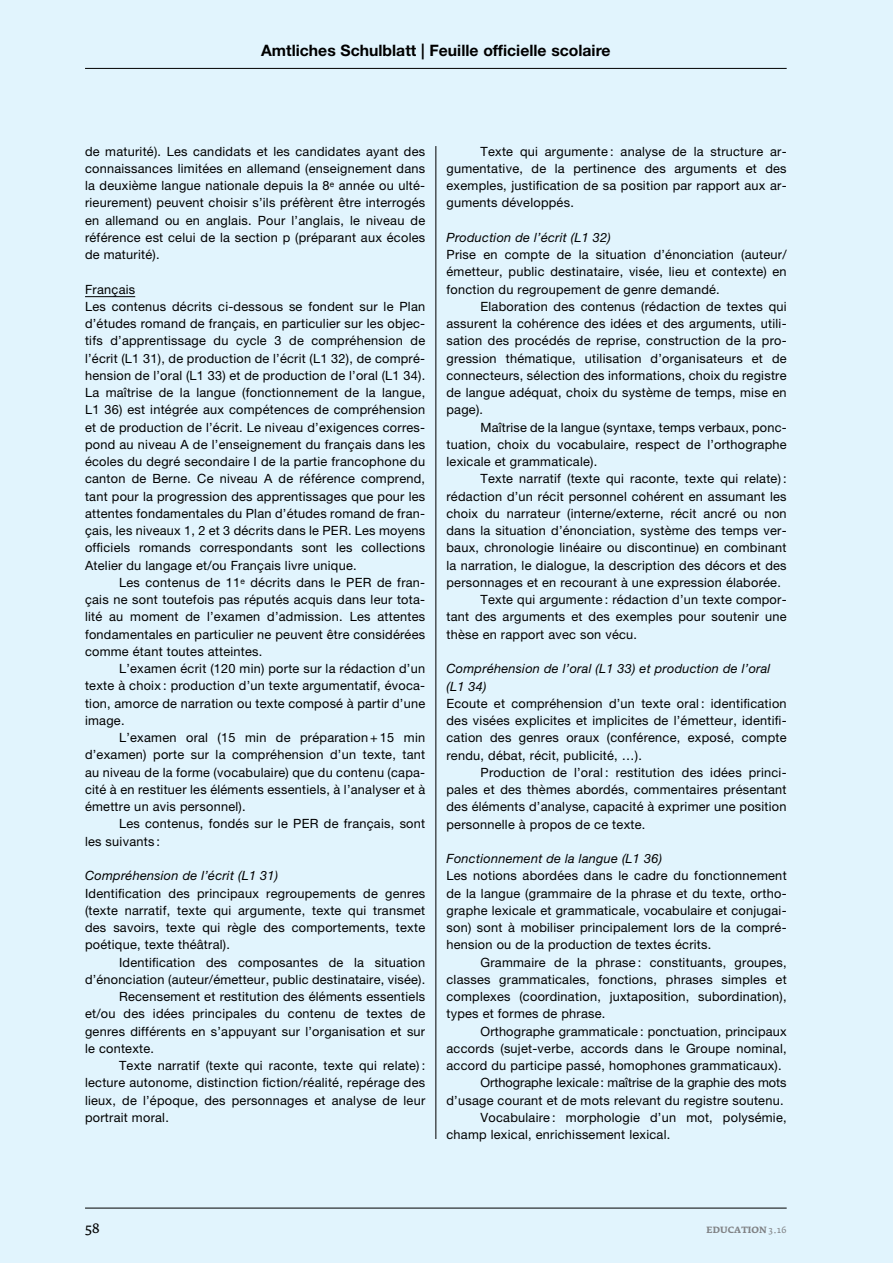
<style>
.page{position:relative;width:893px;height:1263px;background:#e1f4fd}
.page>*{position:absolute;margin:0;border:0;box-sizing:border-box;transform-origin:0 0}
.t1{font:700 15.75px "Helvetica Neue LT Std";color:#000}
.t2{font:13.5px "Fedra Serif A Std";color:#000}
.t3{font:12.75px/17.2px "Helvetica Neue LT Std";letter-spacing:.02em;color:#000;text-align:justify}
.t4{font:italic 12.75px/17.2px "Helvetica Neue LT Std";letter-spacing:.02em;color:#000}
.t5{font:12.75px "Helvetica Neue LT Std";color:#000}
.t6{font:700 9px "Fedra Serif A Std";letter-spacing:.015em;color:#808285}
.s1{font-weight:400}
</style>
<div class="page">
<hr style="left:85px;top:68px;width:702px;height:1px;background:#000">
<hr style="left:85px;top:1208px;width:702px;height:1px;background:#000">
<hr style="left:436px;top:146px;width:1px;height:993px;background:#000">
<hr style="left:85px;top:296px;width:50px;height:1px;background:#000">
<p class="t1" style="left:261px;top:41px;width:351px">Amtliches Schulblatt | Feuille officielle scolaire</p>
<p class="t3" style="left:85px;top:142px;width:342px">de maturité). Les candidats et les candidates ayant des connaissances limitées en allemand (enseignement dans la deuxième langue nationale depuis la 8<sup>e</sup> année ou ulté&shy;rieurement) peuvent choisir s’ils préfèrent être interrogés en allemand ou en anglais. Pour l’anglais, le niveau de référence est celui de la section p (préparant aux écoles de maturité).</p>
<p class="t3" style="left:85px;top:280px;width:342px;text-align:left">Français<br>Les contenus décrits ci-dessous se fondent sur le Plan d’études romand de français, en particulier sur les objec&shy;tifs d’apprentissage du cycle 3 de compréhension de l’écrit (L1 31), de production de l’écrit (L1 32), de compré&shy;hension de l’oral (L1 33) et de production de l’oral (L1 34).<br>La maîtrise de la langue (fonctionnement de la langue, L1 36) est intégrée aux compétences de compréhension et de production de l’écrit. Le niveau d’exigences corres&shy;pond au niveau A de l’enseignement du français dans les écoles du degré secondaire I de la partie francophone du canton de Berne. Ce niveau A de référence comprend, tant pour la progression des apprentissages que pour les attentes fondamentales du Plan d’études romand de fran&shy;çais, les niveaux 1, 2 et 3 décrits dans le PER. Les moyens officiels romands correspondants sont les collections Atelier du langage et/ou Français livre unique.</p>
<p class="t3" style="left:85px;top:574px;width:342px;text-indent:34px">Les contenus de 11<sup>e</sup> décrits dans le PER de fran&shy;çais ne sont toutefois pas réputés acquis dans leur tota&shy;lité au moment de l’examen d’admission. Les attentes fondamentales en particulier ne peuvent être considérées comme étant toutes atteintes.</p>
<p class="t3" style="left:85px;top:660px;width:342px;text-indent:34px">L’examen écrit (120 min) porte sur la rédaction d’un texte à choix : production d’un texte argumentatif, évoca&shy;tion, amorce de narration ou texte composé à partir d’une image.</p>
<p class="t3" style="left:85px;top:729px;width:342px;text-indent:34px">L’examen oral (15 min de préparation + 15 min d’examen) porte sur la compréhension d’un texte, tant au niveau de la forme (vocabulaire) que du contenu (capa&shy;cité à en restituer les éléments essentiels, à l’analyser et à émettre un avis personnel).</p>
<p class="t3" style="left:85px;top:815px;width:342px;text-indent:34px">Les contenus, fondés sur le PER de français, sont les suivants :</p>
<p class="t4" style="left:85px;top:867px;width:195px">Compréhension de l’écrit (L1 31)</p>
<p class="t3" style="left:85px;top:884px;width:342px">Identification des principaux regroupements de genres (texte narratif, texte qui argumente, texte qui transmet des savoirs, texte qui règle des comportements, texte poétique, texte théâtral).</p>
<p class="t3" style="left:119px;top:953px;width:308px">Identification des composantes de la situation</p>
<p class="t3" style="left:85px;top:970px;width:342px">d’énonciation (auteur/émetteur, public destinataire, visée).</p>
<p class="t3" style="left:119px;top:988px;width:308px">Recensement et restitution des éléments essentiels</p>
<p class="t3" style="left:85px;top:1005px;width:342px">et/ou des idées principales du contenu de textes de</p>
<p class="t3" style="left:85px;top:1022px;width:342px">genres différents en s’appuyant sur l’organisation et sur</p>
<p class="t3" style="left:85px;top:1039px;width:71px">le contexte.</p>
<p class="t3" style="left:119px;top:1057px;width:308px">Texte narratif (texte qui raconte, texte qui relate) :</p>
<p class="t3" style="left:85px;top:1074px;width:342px">lecture autonome, distinction fiction/réalité, repérage des</p>
<p class="t3" style="left:85px;top:1091px;width:342px">lieux, de l’époque, des personnages et analyse de leur</p>
<p class="t3" style="left:85px;top:1108px;width:85px">portrait moral.</p>
<p class="t3" style="left:446px;top:142px;width:342px;text-indent:34px">Texte qui argumente : analyse de la structure ar&shy;gumentative, de la pertinence des arguments et des exemples, justification de sa position par rapport aux ar&shy;guments développés.</p>
<p class="t4" style="left:446px;top:229px;width:166px">Production de l’écrit (L1 32)</p>
<p class="t3" style="left:446px;top:246px;width:342px">Prise en compte de la situation d’énonciation (auteur/ émetteur, public destinataire, visée, lieu et contexte) en fonction du regroupement de genre demandé.</p>
<p class="t3" style="left:446px;top:298px;width:342px;text-indent:34px">Elaboration des contenus (rédaction de textes qui assurent la cohérence des idées et des arguments, utili&shy;sation des procédés de reprise, construction de la pro&shy;gression thématique, utilisation d’organisateurs et de connecteurs, sélection des informations, choix du registre de langue adéquat, choix du système de temps, mise en page).</p>
<p class="t3" style="left:446px;top:418px;width:342px;text-indent:34px">Maîtrise de la langue (syntaxe, temps verbaux, ponc&shy;tuation, choix du vocabulaire, respect de l’orthographe lexicale et grammaticale).</p>
<p class="t3" style="left:480px;top:470px;width:308px">Texte narratif (texte qui raconte, texte qui relate) :</p>
<p class="t3" style="left:446px;top:487px;width:342px">rédaction d’un récit personnel cohérent en assumant les</p>
<p class="t3" style="left:446px;top:505px;width:342px">choix du narrateur (interne/externe, récit ancré ou non</p>
<p class="t3" style="left:446px;top:522px;width:342px">dans la situation d’énonciation, système des temps ver-</p>
<p class="t3" style="left:446px;top:539px;width:342px">baux, chronologie linéaire ou discontinue) en combinant</p>
<p class="t3" style="left:446px;top:556px;width:342px">la narration, le dialogue, la description des décors et des</p>
<p class="t3" style="left:446px;top:574px;width:336px">personnages et en recourant à une expression élaborée.</p>
<p class="t3" style="left:480px;top:591px;width:308px">Texte qui argumente : rédaction d’un texte compor-</p>
<p class="t3" style="left:446px;top:608px;width:342px">tant des arguments et des exemples pour soutenir une</p>
<p class="t3" style="left:446px;top:625px;width:192px">thèse en rapport avec son vécu.</p>
<p class="t4" style="left:446px;top:660px;width:325px">Compréhension de l’oral (L1 33) et production de l’oral (L1 34)</p>
<p class="t3" style="left:446px;top:694px;width:342px">Ecoute et compréhension d’un texte oral : identification des visées explicites et implicites de l’émetteur, identifi&shy;cation des genres oraux (conférence, exposé, compte rendu, débat, récit, publicité, …).</p>
<p class="t3" style="left:446px;top:763px;width:342px;text-indent:34px">Production de l’oral : restitution des idées princi&shy;pales et des thèmes abordés, commentaires présentant des éléments d’analyse, capacité à exprimer une position personnelle à propos de ce texte.</p>
<p class="t4" style="left:446px;top:850px;width:217px">Fonctionnement de la langue (L1 36)</p>
<p class="t3" style="left:446px;top:867px;width:342px">Les notions abordées dans le cadre du fonctionnement de la langue (grammaire de la phrase et du texte, ortho&shy;graphe lexicale et grammaticale, vocabulaire et conjugai&shy;son) sont à mobiliser principalement lors de la compré&shy;hension ou de la production de textes écrits.</p>
<p class="t3" style="left:446px;top:953px;width:342px;text-indent:34px">Grammaire de la phrase : constituants, groupes, classes grammaticales, fonctions, phrases simples et complexes (coordination, juxtaposition, subordination), types et formes de phrase.</p>
<p class="t3" style="left:480px;top:1022px;width:308px">Orthographe grammaticale : ponctuation, principaux</p>
<p class="t3" style="left:446px;top:1039px;width:342px">accords (sujet-verbe, accords dans le Groupe nominal,</p>
<p class="t3" style="left:446px;top:1057px;width:337px">accord du participe passé, homophones grammaticaux).</p>
<p class="t5" style="left:480px;top:1075px;width:308px">Orthographe lexicale: maîtrise de la graphie des mots</p>
<p class="t3" style="left:446px;top:1091px;width:339px">d’usage courant et de mots relevant du registre soutenu.</p>
<p class="t3" style="left:480px;top:1108px;width:308px">Vocabulaire : morphologie d’un mot, polysémie,</p>
<p class="t3" style="left:446px;top:1126px;width:225px">champ lexical, enrichissement lexical.</p>
<p class="t2" style="left:85px;top:1221px;width:16px">58</p>
<p class="t6" style="left:706px;top:1225px;width:82px">EDUCATION <span class="s1">3.16</span></p>
</div>
